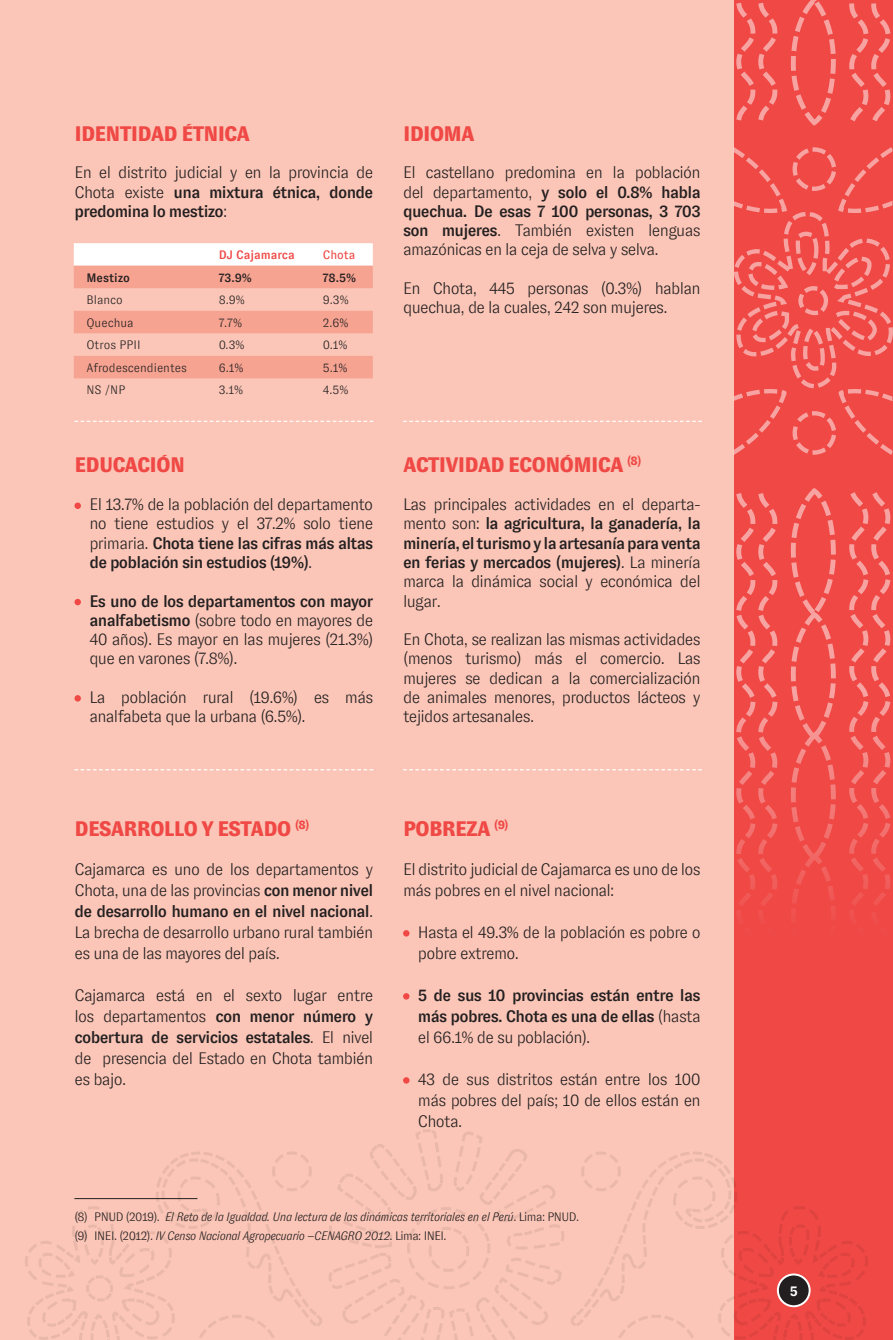
<style>
.page{position:relative;width:893px;height:1340px;background:#fff}
.page>*{position:absolute;margin:0;border:0;box-sizing:border-box;transform-origin:0 0}
.t1{font:900 21px "GT Zirkon";letter-spacing:-.04em;color:#ef4845}
.t2{font:300 16.62px/19.2px "GT Zirkon";letter-spacing:-.04em;color:#231f20;text-align:justify}
.t3{font:500 16.62px/21px "GT Zirkon";letter-spacing:-.04em;color:#231f20;text-align:justify}
.t4{font:700 14px "GT Zirkon";color:#fff}
.t5{font:italic 300 12.25px/19.6px "GT Zirkon";letter-spacing:-.04em;color:#231f20}
.t6{font:300 12.25px "GT Zirkon";color:#231f20}
.t7{font:500 12.25px "GT Zirkon";color:#231f20}
.t8{font:500 12.25px "GT Zirkon";color:#ef4845}
.t9{font:900 12.25px "GT Zirkon";color:#ef4845}
.t10{font:12.25px "GT Zirkon";letter-spacing:-.005em;color:#ef4845}
.s1{font-weight:500}
.s2{font-size:21px}
.s3{font-weight:300}
.s4{font-style:normal}
</style>
<div class="page">
<div style="left:0;top:0;width:734px;height:1339px;background:#fbc6b7"></div>
<div style="left:734px;top:0;width:159px;height:1339px;background:#ef4845"></div>
<svg style="left:734px;top:147px;width:159px;height:308px"></svg>
<svg style="left:849px;top:492px;width:41px;height:413px"></svg>
<svg style="left:736px;top:493px;width:41px;height:413px"></svg>
<svg style="left:791px;top:488px;width:45px;height:422px"></svg>
<svg style="left:849px;top:3px;width:41px;height:118px"></svg>
<svg style="left:736px;top:2px;width:41px;height:118px"></svg>
<svg style="left:791px;top:0;width:45px;height:126px"></svg>
<svg style="left:23px;top:1129px;width:847px;height:211px"></svg>
<div style="left:74px;top:502px;width:7px;height:7px;background:#ef4845;border-radius:50%"></div>
<div style="left:74px;top:599px;width:7px;height:6px;background:#ef4845;border-radius:50%"></div>
<div style="left:74px;top:695px;width:7px;height:6px;background:#ef4845;border-radius:50%"></div>
<div style="left:403px;top:930px;width:7px;height:6px;background:#ef4845;border-radius:50%"></div>
<div style="left:403px;top:993px;width:7px;height:6px;background:#ef4845;border-radius:50%"></div>
<div style="left:403px;top:1077px;width:7px;height:6px;background:#ef4845;border-radius:50%"></div>
<hr style="left:74px;top:1198px;width:123px;height:1px;background:#231f20">
<svg style="left:74px;top:243px;width:299px;height:135px"></svg>
<svg style="left:74px;top:421px;width:299px;height:1px"></svg>
<svg style="left:403px;top:421px;width:299px;height:1px"></svg>
<svg style="left:74px;top:769px;width:299px;height:1px"></svg>
<svg style="left:403px;top:769px;width:299px;height:1px"></svg>
<svg style="left:777px;top:1273px;width:34px;height:34px"></svg>
<div style="left:779px;top:1275px;width:30px;height:30px;background:#231f20;border-radius:50%"></div>
<p class="t1" style="left:74px;top:122px;width:32px">IDENTI</p>
<p class="t1" style="left:137px;top:122px;width:68px">DAD ÉTNICA</p>
<p class="t1" style="left:403px;top:122px;width:72px">I DIOMA</p>
<p class="t2" style="left:74px;top:163px;width:300px">En el distrito judicial y en la provincia de Chota existe <span class="s1">una mixtura étnica, donde predomina lo mestizo</span>:</p>
<p class="t8" style="left:219px;top:248px;width:78px">DJ Cajamarca</p>
<p class="t10" style="left:323px;top:248px;width:34px">Chota</p>
<p class="t7" style="left:86px;top:271px;width:45px">Mestizo</p>
<p class="t7" style="left:219px;top:271px;width:35px">73.9%</p>
<p class="t7" style="left:323px;top:271px;width:35px">78.5%</p>
<p class="t6" style="left:86px;top:293px;width:38px">Blanco</p>
<p class="t6" style="left:219px;top:293px;width:28px">8.9%</p>
<p class="t6" style="left:323px;top:293px;width:27px">9.3%</p>
<p class="t6" style="left:86px;top:316px;width:49px">Quechua</p>
<p class="t6" style="left:219px;top:316px;width:25px">7.7%</p>
<p class="t6" style="left:323px;top:316px;width:27px">2.6%</p>
<p class="t6" style="left:86px;top:339px;width:56px">Otros PPII</p>
<p class="t6" style="left:219px;top:339px;width:27px">0.3%</p>
<p class="t6" style="left:323px;top:339px;width:26px">0.1%</p>
<p class="t6" style="left:86px;top:361px;width:102px">Afrodescendientes</p>
<p class="t6" style="left:219px;top:361px;width:26px">6.1%</p>
<p class="t6" style="left:323px;top:361px;width:26px">5.1%</p>
<p class="t6" style="left:86px;top:384px;width:41px">NS /NP</p>
<p class="t6" style="left:219px;top:384px;width:26px">3.1%</p>
<p class="t6" style="left:323px;top:384px;width:27px">4.5%</p>
<p class="t2" style="left:403px;top:163px;width:299px">El castellano predomina en la población del departamento, <span class="s1">y solo el 0.8% habla quechua. De esas 7 100 personas, 3 703 son mujeres</span>. También existen lenguas amazónicas en la ceja de selva y selva.</p>
<p class="t2" style="left:403px;top:279px;width:299px">En Chota, 445 personas (0.3%) hablan quechua, de la cuales, 242 son mujeres.</p>
<p class="t1" style="left:74px;top:453px;width:51px">EDUCACIÓN</p>
<p class="t1" style="left:403px;top:453px;width:12px">ACTI</p>
<p class="t1" style="left:445px;top:453px;width:197px">VI DAD ECONÓ MICA <sup>(8)</sup></p>
<p class="t2" style="left:89px;top:495px;width:285px">El 13.7% de la población del departamento no tiene estudios y el 37.2% solo tiene primaria. <span class="s1">Chota tiene las cifras más altas de población sin estudios (19%)</span>.</p>
<p class="t2" style="left:89px;top:591px;width:285px"><span class="s1">Es uno de los departamentos con mayor analfabetismo</span> (sobre todo en mayores de 40 años). Es mayor en las mujeres (21.3%) que en varones (7.8%).</p>
<p class="t2" style="left:89px;top:687px;width:285px">La población rural (19.6%) es más analfabeta que la urbana (6.5%).</p>
<p class="t2" style="left:403px;top:495px;width:299px">Las principales actividades en el departa&shy;mento son: <span class="s1">la agricultura, la ganadería, la minería, el turismo y la artesanía para venta en ferias y mercados (mujeres)</span>. La minería marca la dinámica social y económica del lugar.</p>
<p class="t2" style="left:403px;top:630px;width:299px">En Chota, se realizan las mismas actividades (menos turismo) más el comercio. Las mujeres se dedican a la comercialización de animales menores, productos lácteos y tejidos artesanales.</p>
<p class="t1" style="left:74px;top:816px;width:27px">DESARR</p>
<p class="t1" style="left:150px;top:816px;width:80px">OLLO Y ESTA</p>
<p class="t9" style="left:263px;top:817px;width:47px"><span class="s2">DO</span> (8)</p>
<p class="t1" style="left:403px;top:816px;width:107px">POBREZA <sup>(9)</sup></p>
<p class="t2" style="left:74px;top:858px;width:300px;line-height:21px">Cajamarca es uno de los departamentos y Chota, una de las provincias <span class="s1">con menor nivel de desarrollo humano en el nivel nacional</span>.<br>La brecha de desarrollo urbano rural también es una de las mayores del país.</p>
<p class="t2" style="left:74px;top:984px;width:300px;line-height:21px">Cajamarca está en el sexto lugar entre los departamentos <span class="s1">con menor número y cobertura de servicios estatales</span>. El nivel de presencia del Estado en Chota también es bajo.</p>
<p class="t2" style="left:403px;top:858px;width:299px;line-height:21px">El distrito judicial de Cajamarca es uno de los más pobres en el nivel nacional:</p>
<p class="t2" style="left:418px;top:921px;width:284px;line-height:21px">Hasta el 49.3% de la población es pobre o pobre extremo.</p>
<p class="t3" style="left:418px;top:984px;width:284px">5 de sus 10 provincias están entre las más pobres. Chota es una de ellas <span class="s3">(hasta el 66.1% de su población).</span></p>
<p class="t2" style="left:418px;top:1068px;width:284px;line-height:21px">43 de sus distritos están entre los 100 más pobres del país; 10 de ellos están en Chota.</p>
<p class="t5" style="left:74px;top:1206px;width:506px"><span class="s4">(8) PNUD (2019).</span> El Reto de la Igualdad. Una lectura de las dinámicas territoriales en el Perú<span class="s4">. Lima: PNUD. (9) INEI. (2012).</span> IV Censo Nacional Agropecuario –CENAGRO 2012<span class="s4">. Lima: INEI.</span></p>
<p class="t4" style="left:790px;top:1283px;width:10px">5</p>
</div>
